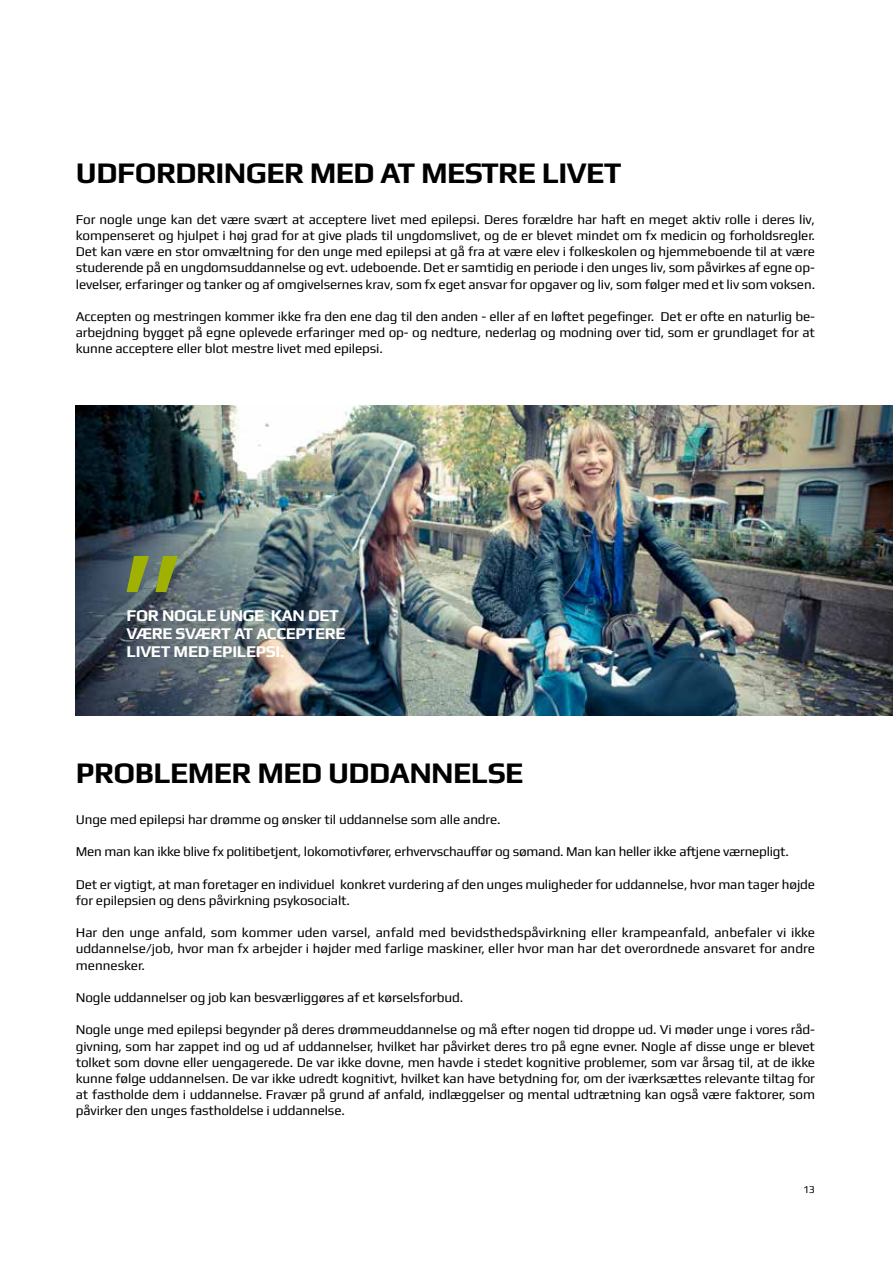
<style>
.page{position:relative;width:893px;height:1263px;background:#fff}
.page>*{position:absolute;margin:0;border:0;box-sizing:border-box;transform-origin:0 0}
.t1{font:700 30px "Play";letter-spacing:-.02em;color:#000}
.t2{font:700 16.5px/18px "Play";letter-spacing:-.02em;color:#fff}
.t3{font:13.5px/16.2px "Play";letter-spacing:-.01em;color:#000;text-align:justify}
.t4{font:10.5px "Play";color:#000}
</style>
<div class="page">
<img style="left:76px;top:405px;width:817px;height:310px">
<svg style="left:127px;top:556px;width:51px;height:36px;background:#7e8f3b"></svg>
<h1 class="t1" style="left:76px;top:160px;width:547px">UDFORDRINGER MED AT MESTRE LIVET</h1>
<p class="t3" style="left:76px;top:212px;width:741px">For nogle unge kan det være svært at acceptere livet med epilepsi. Deres forældre har haft en meget aktiv rolle i deres liv, kompenseret og hjulpet i høj grad for at give plads til ungdomslivet, og de er blevet mindet om fx medicin og forholdsregler.<br>Det kan være en stor omvæltning for den unge med epilepsi at gå fra at være elev i folkeskolen og hjemmeboende til at være studerende på en ungdomsuddannelse og evt. udeboende. Det er samtidig en periode i den unges liv, som påvirkes af egne op&shy;levelser, erfaringer og tanker og af omgivelsernes krav, som fx eget ansvar for opgaver og liv, som følger med et liv som voksen.</p>
<p class="t3" style="left:76px;top:308px;width:741px">Accepten og mestringen kommer ikke fra den ene dag til den anden - eller af en løftet pege昀椀nger. Det er ofte en naturlig be&shy;arbejdning bygget på egne oplevede erfaringer med op- og nedture, nederlag og modning over tid, som er grundlaget for at kunne acceptere eller blot mestre livet med epilepsi.</p>
<p class="t2" style="left:127px;top:607px;width:221px">FOR NOGLE UNGE KAN DET<br>VÆRE SVÆRT AT ACCEPTERE<br>LIVET MED EPILEPSI.</p>
<h1 class="t1" style="left:76px;top:759px;width:449px">PROBLEMER MED UDDANNELSE</h1>
<p class="t3" style="left:76px;top:812px;width:426px">Unge med epilepsi har drømme og ønsker til uddannelse som alle andre.</p>
<p class="t3" style="left:76px;top:843px;width:714px">Men man kan ikke blive fx politibetjent, lokomotivfører, erhvervschau昀昀ør og sømand. Man kan heller ikke aftjene værnepligt.</p>
<p class="t3" style="left:76px;top:877px;width:741px">Det er vigtigt, at man foretager en individuel konkret vurdering af den unges muligheder for uddannelse, hvor man tager højde for epilepsien og dens påvirkning psykosocialt.</p>
<p class="t3" style="left:76px;top:925px;width:741px">Har den unge anfald, som kommer uden varsel, anfald med bevidsthedspåvirkning eller krampeanfald, anbefaler vi ikke uddannelse/job, hvor man fx arbejder i højder med farlige maskiner, eller hvor man har det overordnede ansvaret for andre mennesker.</p>
<p class="t3" style="left:76px;top:990px;width:389px">Nogle uddannelser og job kan besværliggøres af et kørselsforbud.</p>
<p class="t3" style="left:76px;top:1022px;width:741px">Nogle unge med epilepsi begynder på deres drømmeuddannelse og må efter nogen tid droppe ud. Vi møder unge i vores råd&shy;givning, som har zappet ind og ud af uddannelser, hvilket har påvirket deres tro på egne evner. Nogle af disse unge er blevet tolket som dovne eller uengagerede. De var ikke dovne, men havde i stedet kognitive problemer, som var årsag til, at de ikke kunne følge uddannelsen. De var ikke udredt kognitivt, hvilket kan have betydning for, om der iværksættes relevante tiltag for at fastholde dem i uddannelse. Fravær på grund af anfald, indlæggelser og mental udtrætning kan også være faktorer, som påvirker den unges fastholdelse i uddannelse.</p>
<p class="t4" style="left:803px;top:1185px;width:13px">13</p>
</div>
